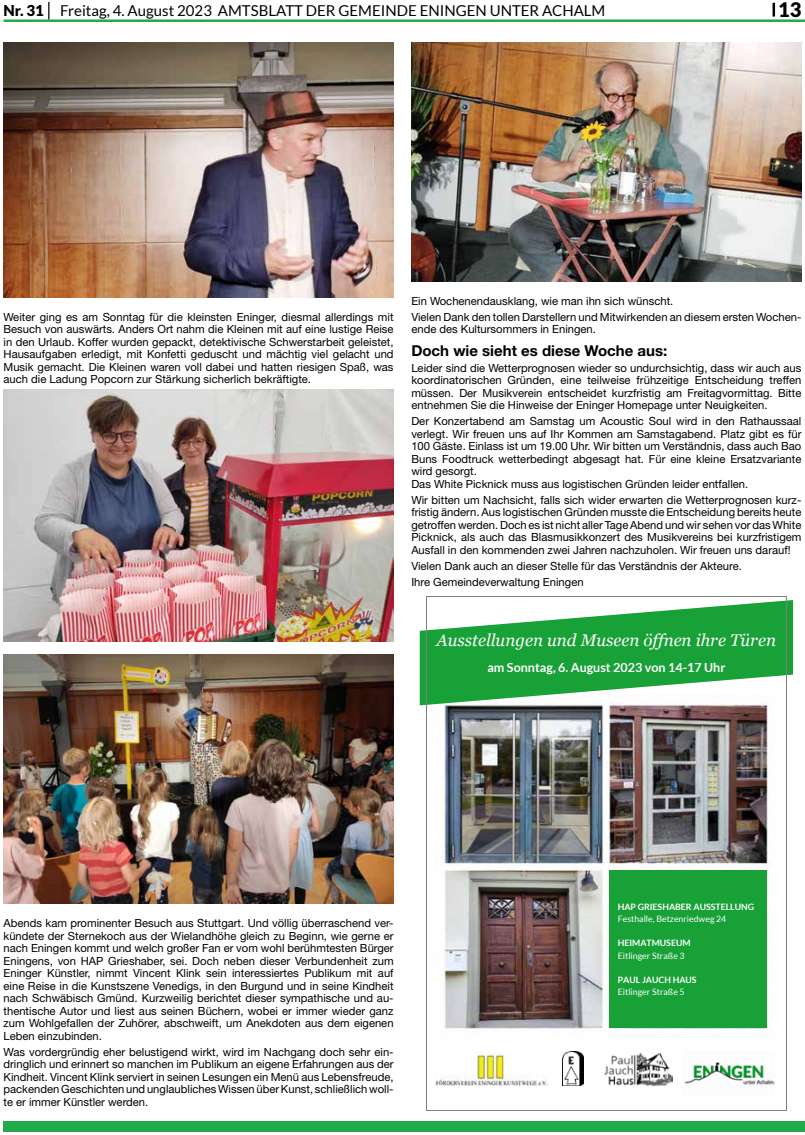
<style>
.page{position:relative;width:805px;height:1135px;background:#fff}
.page>*{position:absolute;margin:0;border:0;box-sizing:border-box;transform-origin:0 0}
.t1{font:900 20px "Lato";color:#000}
.t2{font:italic 16.88px "Georgia";color:#fff}
.t3{font:15px "Lato";color:#000}
.t4{font:700 15px "Helvetica Neue";color:#000}
.t5{font:700 12.5px "Lato";color:#fff}
.t6{font:11.25px/12.5px "Helvetica Neue";color:#000;text-align:justify}
.t7{font:8.75px "Lato";color:#fff}
.t8{font:700 8.75px "Lato";color:#fff}
.s1{font-weight:900}
</style>
<div class="page">
<hr style="left:4px;top:19px;width:800px;height:3px;background:#23aa4a">
<svg style="left:772px;top:3px;width:2px;height:14px"></svg>
<svg style="left:48px;top:2px;width:1px;height:17px"></svg>
<div style="left:4px;top:1120px;width:800px;height:11px;background:#23aa4a"></div>
<img style="left:4px;top:43px;width:389px;height:255px">
<img style="left:4px;top:390px;width:389px;height:251px">
<img style="left:4px;top:655px;width:389px;height:249px">
<img style="left:411px;top:43px;width:390px;height:239px">
<img style="left:434px;top:705px;width:335px;height:326px">
<svg style="left:419px;top:600px;width:373px;height:105px;fill:#17a136"></svg>
<div style="left:609px;top:870px;width:157px;height:157px;background:#17a136"></div>
<img style="left:684px;top:1062px;width:90px;height:23px">
<img style="left:435px;top:1053px;width:113px;height:32px">
<img style="left:562px;top:1051px;width:21px;height:34px">
<img style="left:604px;top:1052px;width:67px;height:34px">
<hr style="left:426px;top:596px;width:360px;height:1px;background:#808080">
<hr style="left:426px;top:596px;width:1px;height:514px;background:#808080">
<hr style="left:786px;top:596px;width:1px;height:514px;background:#808080">
<hr style="left:426px;top:1110px;width:360px;height:1px;background:#808080">
<h3 class="t3" style="left:4px;top:3px;width:603px"><span class="s1">Nr. 31</span> Freitag, 4. August 2023 AMTSBLATT DER GEMEINDE ENINGEN UNTER ACHALM</h3>
<h1 class="t1" style="left:778px;top:-2px;width:25px">13</h1>
<p class="t6" style="left:4px;top:310px;width:391px">Weiter ging es am Sonntag für die kleinsten Eninger, diesmal allerdings mit Besuch von auswärts. Anders Ort nahm die Kleinen mit auf eine lustige Reise in den Urlaub. Koffer wurden gepackt, detektivische Schwerstarbeit geleistet, Hausaufgaben erledigt, mit Konfetti geduscht und mächtig viel gelacht und Musik gemacht. Die Kleinen waren voll dabei und hatten riesigen Spaß, was auch die Ladung Popcorn zur Stärkung sicherlich bekräftigte.</p>
<p class="t6" style="left:411px;top:293px;width:391px;line-height:16px">Ein Wochenendausklang, wie man ihn sich wünscht.<br>Vielen Dank den tollen Darstellern und Mitwirkenden an diesem ersten Wochen-</p>
<p class="t6" style="left:411px;top:323px;width:186px">ende des Kultursommers in Eningen.</p>
<h3 class="t4" style="left:411px;top:341px;width:257px">Doch wie sieht es diese Woche aus:</h3>
<p class="t6" style="left:411px;top:361px;width:391px">Leider sind die Wetterprognosen wieder so undurchsichtig, dass wir auch aus koordinatorischen Gründen, eine teilweise frühzeitige Entscheidung treffen müssen. Der Musikverein entscheidet kurzfristig am Freitagvormittag. Bitte entnehmen Sie die Hinweise der Eninger Homepage unter Neuigkeiten.</p>
<p class="t6" style="left:411px;top:415px;width:391px;text-align:left">Der Konzertabend am Samstag um Acoustic Soul wird in den Rathaussaal verlegt. Wir freuen uns auf Ihr Kommen am Samstagabend. Platz gibt es für 100 Gäste. Einlass ist um 19.00 Uhr. Wir bitten um Verständnis, dass auch Bao Buns Foodtruck wetterbedingt abgesagt hat. Für eine kleine Ersatzvariante wird gesorgt.<br>Das White Picknick muss aus logistischen Gründen leider entfallen.</p>
<p class="t6" style="left:411px;top:493px;width:391px">Wir bitten um Nachsicht, falls sich wider erwarten die Wetterprognosen kurz&shy;fristig ändern. Aus logistischen Gründen musste die Entscheidung bereits heute getroffen werden. Doch es ist nicht aller Tage Abend und wir sehen vor das White Picknick, als auch das Blasmusikkonzert des Musikvereins bei kurzfristigem Ausfall in den kommenden zwei Jahren nachzuholen. Wir freuen uns darauf!</p>
<p class="t6" style="left:411px;top:557px;width:332px;line-height:16px">Vielen Dank auch an dieser Stelle für das Verständnis der Akteure.<br>Ihre Gemeindeverwaltung Eningen</p>
<h2 class="t2" style="left:436px;top:630px;width:341px">Ausstellungen und Museen öffnen ihre Türen</h2>
<p class="t5" style="left:487px;top:660px;width:239px">am Sonntag, 6. August 2023 von 14-17 Uhr</p>
<p class="t6" style="left:4px;top:916px;width:391px">Abends kam prominenter Besuch aus Stuttgart. Und völlig überraschend ver&shy;kündete der Sternekoch aus der Wielandhöhe gleich zu Beginn, wie gerne er nach Eningen kommt und welch großer Fan er vom wohl berühmtesten Bürger Eningens, von HAP Grieshaber, sei. Doch neben dieser Verbundenheit zum Eninger Künstler, nimmt Vincent Klink sein interessiertes Publikum mit auf eine Reise in die Kunstszene Venedigs, in den Burgund und in seine Kindheit nach Schwäbisch Gmünd. Kurzweilig berichtet dieser sympathische und au&shy;thentische Autor und liest aus seinen Büchern, wobei er immer wieder ganz zum Wohlgefallen der Zuhörer, abschweift, um Anekdoten aus dem eigenen Leben einzubinden.</p>
<p class="t6" style="left:4px;top:1045px;width:391px">Was vordergründig eher belustigend wirkt, wird im Nachgang doch sehr ein&shy;dringlich und erinnert so manchen im Publikum an eigene Erfahrungen aus der Kindheit. Vincent Klink serviert in seinen Lesungen ein Menü aus Lebensfreude, packenden Geschichten und unglaubliches Wissen über Kunst, schließlich woll&shy;te er immer Künstler werden.</p>
<p class="t8" style="left:617px;top:902px;width:138px">HAP GRIESHABER AUSSTELLUNG</p>
<p class="t7" style="left:617px;top:914px;width:110px">Festhalle, Betzenriedweg 24</p>
<p class="t8" style="left:617px;top:938px;width:74px">HEIMATMUSEUM</p>
<p class="t7" style="left:617px;top:950px;width:68px">Eitlinger Straße 3</p>
<p class="t8" style="left:617px;top:974px;width:80px">PAUL JAUCH HAUS</p>
<p class="t7" style="left:617px;top:986px;width:68px">Eitlinger Straße 5</p>
</div>
